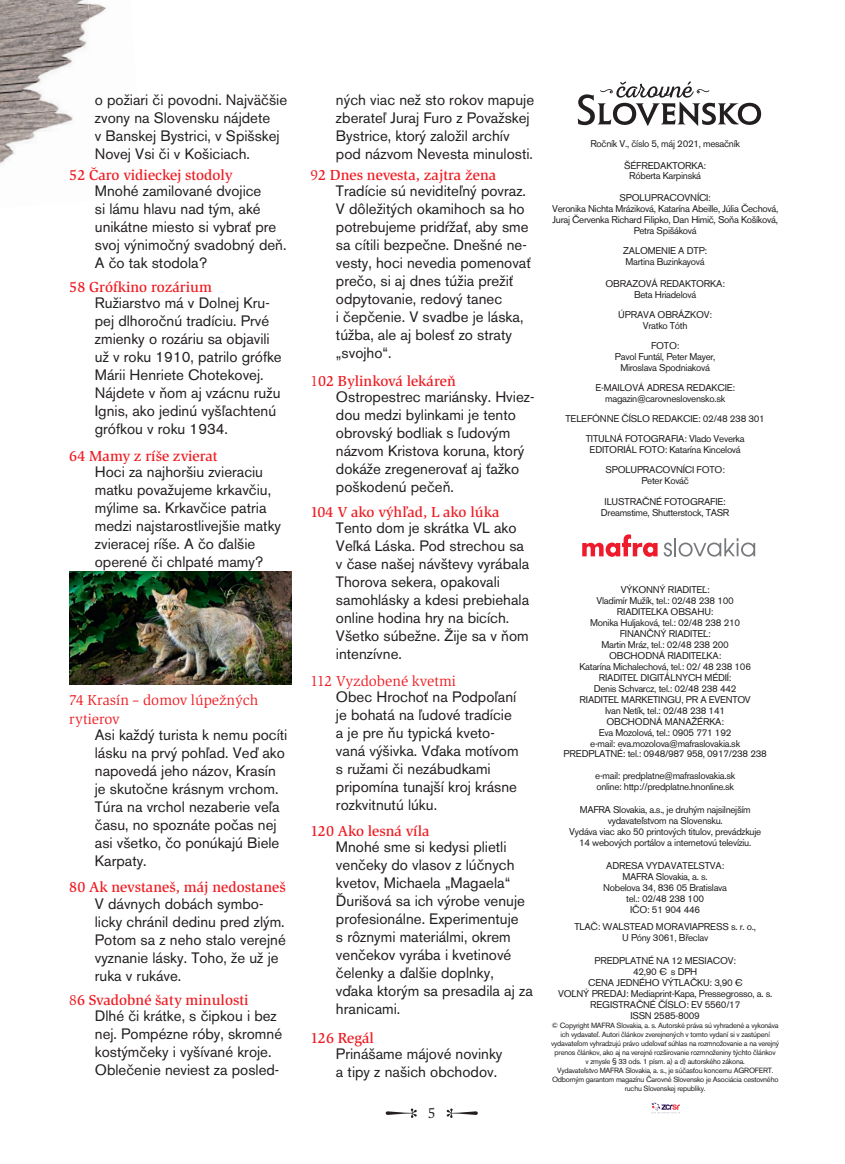
<style>
.page{position:relative;width:845px;height:1164px;background:#fff}
.page>*{position:absolute;margin:0;border:0;box-sizing:border-box;transform-origin:0 0}
.t1{font:63.9px "Feel Script";color:#231f20}
.t2{font:15px/18px "Akzidenz Grotesk BECE Regular";color:#231f20}
.t3{font:500 15px "Slimbach Itc TOT";color:#ee1d23}
.t4{font:15px/18.8px "Slimbach Itc TOT";color:#ee1d23}
.t5{font:15px "Slimbach Itc TOT";color:#231f20}
.t6{font:9.75px/10.9px "Akzidenz Grotesk BECE Regular";letter-spacing:-.03em;color:#231f20;text-align:center}
.t7{font:7.5px/9px "Akzidenz Grotesk BECE Regular";letter-spacing:-.03em;color:#231f20;text-align:center}
.s1{font-weight:400}
</style>
<div class="page">
<img style="left:0;top:0;width:88px;height:108px">
<img style="left:88px;top:4px;width:18px;height:17px">
<img style="left:0;top:108px;width:73px;height:56px">
<svg style="left:582px;top:534px;width:75px;height:22px"></svg>
<svg style="left:663px;top:538px;width:92px;height:18px"></svg>
<svg style="left:651px;top:1102px;width:29px;height:11px"></svg>
<svg style="left:577px;top:81px;width:184px;height:45px"></svg>
<img style="left:69px;top:571px;width:223px;height:113px">
<p class="t2" style="left:95px;top:92px;width:194px">o požiari či povodni. Najväčšie zvony na Slovensku nájdete<br>v Banskej Bystrici, v Spišskej<br>Novej Vsi či v Košiciach.</p>
<p class="t3" style="left:69px;top:169px;width:165px">52 Čaro vidieckej stodoly</p>
<p class="t2" style="left:95px;top:183px;width:193px">Mnohé zamilované dvojice<br>si lámu hlavu nad tým, aké unikátne miesto si vybrať pre svoj výnimočný svadobný deň.<br>A čo tak stodola?</p>
<p class="t3" style="left:69px;top:281px;width:144px">58 Grófkino rozárium</p>
<p class="t2" style="left:95px;top:296px;width:188px">Ružiarstvo má v Dolnej Kru&shy;pej dlhoročnú tradíciu. Prvé zmienky o rozáriu sa objavili už v roku 1910, patrilo grófke<br>Márii Henriete Chotekovej.<br>Nájdete v ňom aj vzácnu ružu<br>Ignis, ako jedinú vyšľachtenú grófkou v roku 1934.</p>
<p class="t3" style="left:69px;top:450px;width:150px">64 Mamy z ríše zvierat</p>
<p class="t2" style="left:95px;top:464px;width:188px">Hoci za najhoršiu zvieraciu matku považujeme krkavčiu, mýlime sa. Krkavčice patria medzi najstarostlivejšie matky zvieracej ríše. A čo ďalšie operené či chlpaté mamy?</p>
<p class="t4" style="left:69px;top:691px;width:190px">74 Krasín – domov lúpežných rytierov</p>
<p class="t2" style="left:95px;top:727px;width:194px">Asi každý turista k nemu pocíti lásku na prvý pohľad. Veď ako napovedá jeho názov, Krasín je skutočne krásnym vrchom.<br>Túra na vrchol nezaberie veľa času, no spoznáte počas nej asi všetko, čo ponúkajú Biele<br>Karpaty.</p>
<p class="t3" style="left:69px;top:881px;width:218px">80 Ak nevstaneš, máj nedostaneš</p>
<p class="t2" style="left:95px;top:896px;width:192px">V dávnych dobách symbo&shy;licky chránil dedinu pred zlým.<br>Potom sa z neho stalo verejné vyznanie lásky. Toho, že už je ruka v rukáve.</p>
<p class="t3" style="left:69px;top:994px;width:181px"><span class="s1">8</span>6 Svadobné šaty minulosti</p>
<p class="t2" style="left:95px;top:1008px;width:189px">Dlhé či krátke, s čipkou i bez nej. Pompézne róby, skromné kostýmčeky i vyšívané kroje.<br>Oblečenie neviest za posled-</p>
<p class="t2" style="left:336px;top:93px;width:200px">ných viac než sto rokov mapuje zberateľ Juraj Furo z Považskej<br>Bystrice, ktorý založil archív pod názvom Nevesta minulosti.</p>
<p class="t3" style="left:310px;top:169px;width:187px"><span class="s1">9</span>2 Dnes nevesta, zajtra žena</p>
<p class="t2" style="left:336px;top:183px;width:196px">Tradície sú neviditeľný povraz.<br>V dôležitých okamihoch sa ho potrebujeme pridŕžať, aby sme sa cítili bezpečne. Dnešné ne&shy;vesty, hoci nevedia pomenovať prečo, si aj dnes túžia prežiť odpytovanie, redový tanec<br>i čepčenie. V svadbe je láska, túžba, ale aj bolesť zo straty „svojho“.</p>
<p class="t3" style="left:310px;top:375px;width:147px"><span class="s1">1</span>02 Bylinková lekáreň</p>
<p class="t2" style="left:336px;top:389px;width:200px">Ostropestrec mariánsky. Hviez&shy;dou medzi bylinkami je tento obrovský bodliak s ľudovým názvom Kristova koruna, ktorý dokáže zregenerovať aj ťažko poškodenú pečeň.</p>
<p class="t3" style="left:310px;top:506px;width:191px">104 V ako výhľad, L ako lúka</p>
<p class="t2" style="left:336px;top:521px;width:195px">Tento dom je skrátka VL ako<br>Veľká Láska. Pod strechou sa v čase našej návštevy vyrábala<br>Thorova sekera, opakovali samohlásky a kdesi prebiehala online hodina hry na bicích.<br>Všetko súbežne. Žije sa v ňom intenzívne.</p>
<p class="t4" style="left:310px;top:673px;width:147px">112 Vyzdobené kvetmi</p>
<p class="t2" style="left:336px;top:689px;width:184px">Obec Hrochoť na Podpoľaní je bohatá na ľudové tradície a je pre ňu typická kveto&shy;vaná výšivka. Vďaka motívom s ružami či nezábudkami pripomína tunajší kroj krásne rozkvitnutú lúku.</p>
<p class="t3" style="left:310px;top:825px;width:121px">120 Ako lesná víla</p>
<p class="t2" style="left:336px;top:839px;width:198px">Mnohé sme si kedysi plietli venčeky do vlasov z lúčnych kvetov, Michaela „Magaela“<br>Ďurišová sa ich výrobe venuje profesionálne. Experimentuje<br>s rôznymi materiálmi, okrem venčekov vyrába i kvetinové čelenky a ďalšie doplnky, vďaka ktorým sa presadila aj za hranicami.</p>
<p class="t3" style="left:310px;top:1031px;width:65px">126 Regál</p>
<p class="t2" style="left:336px;top:1046px;width:168px">Prinášame májové novinky a tipy z našich obchodov.</p>
<h1 class="t1" style="left:457px;top:1106px;width:14px;rotate:90deg">†</h1>
<p class="t5" style="left:427px;top:1106px;width:9px">5</p>
<p class="t6" style="left:590px;top:139px;width:151px">Ročník V., číslo 5, máj 2021, mesačník</p>
<p class="t6" style="left:624px;top:161px;width:84px">ŠÉFREDAKTORKA:<br>Róberta Karpinská</p>
<p class="t6" style="left:552px;top:194px;width:227px">SPOLUPRACOVNÍCI:<br>Veronika Nichta Mráziková, Katarína Abeille, Júlia Čechová, Juraj Červenka Richard Filipko, Dan Himič, Soňa Košíková, Petra Spišáková</p>
<p class="t6" style="left:623px;top:246px;width:85px;text-align:left">ZALOMENIE A DTP:<br>Martina Buzinkayová</p>
<p class="t6" style="left:605px;top:279px;width:121px">OBRAZOVÁ REDAKTORKA:<br>Beta Hriadelová</p>
<p class="t6" style="left:618px;top:310px;width:95px">ÚPRAVA OBRÁZKOV:<br>Vratko Tóth</p>
<p class="t6" style="left:614px;top:341px;width:102px">FOTO:<br>Pavol Funtál, Peter Mayer,<br>Miroslava Spodniaková</p>
<p class="t6" style="left:595px;top:383px;width:141px">E-MAILOVÁ ADRESA REDAKCIE: magazin@carovneslovensko.sk</p>
<p class="t6" style="left:565px;top:409px;width:201px;line-height:20px">TELEFÓNNE ČÍSLO REDAKCIE: 02/48 238 301<br>TITULNÁ FOTOGRAFIA: Vlado Veverka</p>
<p class="t6" style="left:589px;top:440px;width:153px;line-height:20px">EDITORIÁL FOTO: Katarína Kincelová<br>SPOLUPRACOVNÍCI FOTO:</p>
<p class="t6" style="left:641px;top:476px;width:49px">Peter Kováč</p>
<p class="t6" style="left:601px;top:497px;width:130px">ILUSTRAČNÉ FOTOGRAFIE:<br>Dreamstime, Shutterstock, TASR</p>
<p class="t6" style="left:563px;top:585px;width:205px">VÝKONNÝ RIADITEĽ:<br>Vladimír Mužík, tel.: 02/48 238 100<br>RIADITEĽKA OBSAHU:<br>Monika Huljaková, tel.: 02/48 238 210<br>FINANČNÝ RIADITEĽ:<br>Martin Mráz, tel.: 02/48 238 200<br>OBCHODNÁ RIADITEĽKA:<br>Katarína Michalechová, tel.: 02/ 48 238 106<br>RIADITEĽ DIGITÁLNYCH MÉDIÍ:<br>Denis Schvarcz, tel.: 02/48 238 442<br>RIADITEĽ MARKETINGU, PR A EVENTOV<br>Ivan Netík, tel.: 02/48 238 141<br>OBCHODNÁ MANAŽÉRKA:<br>Eva Mozolová, tel.: 0905 771 192<br>e-mail: eva.mozolova@mafraslovakia.sk<br>PREDPLATNÉ: tel.: 0948/987 958, 0917/238 238</p>
<p class="t6" style="left:595px;top:771px;width:141px;text-align:left">e-mail: predplatne@mafraslovakia.sk online: http://predplatne.hnonline.sk</p>
<p class="t6" style="left:569px;top:805px;width:193px">MAFRA Slovakia, a.s., je druhým najsilnejším vydavateľstvom na Slovensku.<br>Vydáva viac ako 50 printových titulov, prevádzkuje 14 webových portálov a internetovú televíziu.</p>
<p class="t6" style="left:603px;top:861px;width:125px">ADRESA VYDAVATEĽSTVA:<br>MAFRA Slovakia, a. s.<br>Nobelova 34, 836 05 Bratislava tel.: 02/48 238 100<br>IČO: 51 904 446</p>
<p class="t6" style="left:574px;top:922px;width:183px">TLAČ: WALSTEAD MORAVIAPRESS s. r. o.,<br>U Póny 3061, Břeclav</p>
<p class="t6" style="left:558px;top:955px;width:216px">PREDPLATNÉ NA 12 MESIACOV:<br>42,90 € s DPH<br>CENA JEDNÉHO VÝTLAČKU: 3,90 €<br>VOĽNÝ PREDAJ: Mediaprint-Kapa, Pressegrosso, a. s.<br>REGISTRAČNÉ ČÍSLO: EV 5560/17<br>ISSN 2585-8009</p>
<p class="t7" style="left:551px;top:1021px;width:229px">© Copyright MAFRA Slovakia, a. s. Autorské práva sú vyhradené a vykonáva ich vydavateľ. Autori článkov zverejnených v tomto vydaní si v zastúpení vydavateľom vyhradzujú právo udeľovať súhlas na rozmnožovanie a na verejný prenos článkov, ako aj na verejné rozširovanie rozmnoženiny týchto článkov<br>v zmysle § 33 ods. 1 písm. a) a d) autorského zákona.<br>Vydavateľstvo MAFRA Slovakia, a. s., je súčasťou koncernu AGROFERT.<br>Odborným garantom magazínu Čarovné Slovensko je Asociácia cestovného ruchu Slovenskej republiky.</p>
</div>
